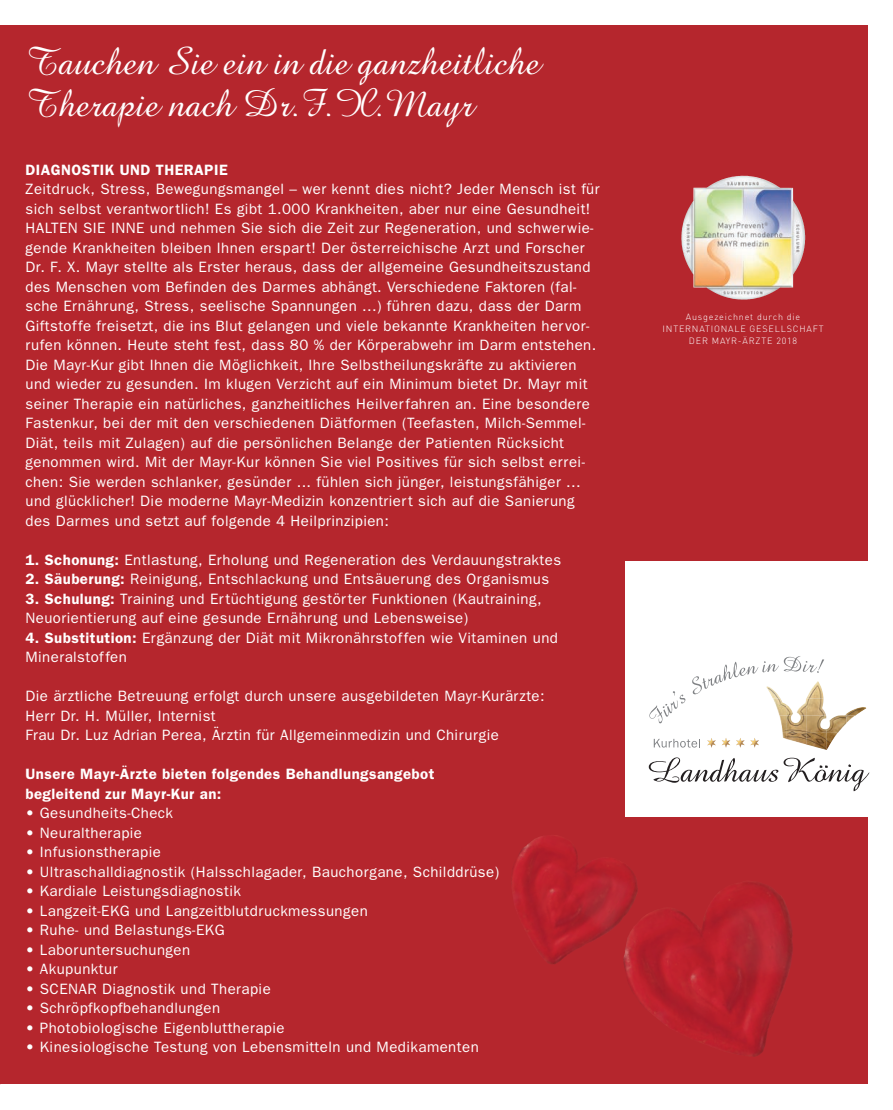
<style>
.page{position:relative;width:893px;height:1110px;background:#fff}
.page>*{position:absolute;margin:0;border:0;box-sizing:border-box;transform-origin:0 0}
.t1{font:39px/42px "Amazone BT";color:#fff}
.t2{font:15px/19.5px "Franklin Gothic";letter-spacing:.03em;color:#fff}
.t3{font:600 15px/19.5px "Franklin Gothic";letter-spacing:.03em;color:#fff}
.t4{font:300 9px/12px "DINOT";letter-spacing:.09em;color:#fff;text-align:center}
.s1{font-weight:600}
</style>
<div class="page">
<div style="left:0;top:26px;width:867px;height:1058px;background:#b5262d"></div>
<div style="left:625px;top:561px;width:268px;height:255px;background:#fff"></div>
<img style="left:681px;top:176px;width:59px;height:85px">
<img style="left:531px;top:836px;width:19px;height:6px">
<img style="left:720px;top:888px;width:15px;height:12px">
<img style="left:771px;top:695px;width:9px;height:3px">
<img style="left:807px;top:695px;width:16px;height:3px">
<img style="left:773px;top:698px;width:53px;height:17px">
<img style="left:847px;top:707px;width:19px;height:9px">
<img style="left:779px;top:715px;width:67px;height:18px">
<svg style="left:838px;top:713px;width:17px;height:10px"></svg>
<svg style="left:782px;top:733px;width:4px;height:6px"></svg>
<img style="left:786px;top:733px;width:20px;height:11px">
<img style="left:806px;top:733px;width:32px;height:17px">
<svg style="left:649px;top:757px;width:129px;height:26px"></svg>
<svg style="left:784px;top:758px;width:85px;height:33px"></svg>
<svg style="left:654px;top:739px;width:46px;height:8px"></svg>
<svg style="left:707px;top:738px;width:9px;height:10px"></svg>
<svg style="left:722px;top:738px;width:8px;height:10px"></svg>
<svg style="left:736px;top:738px;width:23px;height:10px"></svg>
<svg style="left:649px;top:691px;width:36px;height:32px"></svg>
<svg style="left:692px;top:656px;width:132px;height:39px"></svg>
<h1 class="t1" style="left:26px;top:42px;width:516px">Tauchen Sie ein in die ganzheitliche<br>Therapie nach Dr.F.X.Mayr</h1>
<p class="t3" style="left:26px;top:159px;width:204px">DIAGNOSTIK UND THERAPIE</p>
<p class="t2" style="left:26px;top:179px;width:576px">Zeitdruck, Stress, Bewegungsmangel – wer kennt dies nicht? Jeder Mensch ist für sich selbst verantwortlich! Es gibt 1.000 Krankheiten, aber nur eine Gesundheit!<br>HALTEN SIE INNE und nehmen Sie sich die Zeit zur Regeneration, und schwerwie&shy;gende Krankheiten bleiben Ihnen erspart! Der österreichische Arzt und Forscher Dr. F. X. Mayr stellte als Erster heraus, dass der allgemeine Gesundheitszustand des Menschen vom Befinden des Darmes abhängt. Verschiedene Faktoren (fal&shy;sche Ernährung, Stress, seelische Spannungen ...) führen dazu, dass der Darm Giftstoffe freisetzt, die ins Blut gelangen und viele bekannte Krankheiten hervor&shy;rufen können. Heute steht fest, dass 80 % der Körperabwehr im Darm entstehen.<br>Die Mayr-Kur gibt Ihnen die Möglichkeit, Ihre Selbstheilungskräfte zu aktivieren und wieder zu gesunden. Im klugen Verzicht auf ein Minimum bietet Dr. Mayr mit seiner Therapie ein natürliches, ganzheitliches Heilverfahren an. Eine besondere Fastenkur, bei der mit den verschiedenen Diätformen (Teefasten, Milch-Semmel-Diät, teils mit Zulagen) auf die persönlichen Belange der Patienten Rücksicht genommen wird. Mit der Mayr-Kur können Sie viel Positives für sich selbst errei&shy;chen: Sie werden schlanker, gesünder ... fühlen sich jünger, leistungsfähiger ... und glücklicher! Die moderne Mayr-Medizin konzentriert sich auf die Sanierung des Darmes und setzt auf folgende 4 Heilprinzipien:</p>
<p class="t2" style="left:26px;top:550px;width:537px"><span class="s1">1. Schonung:</span> Entlastung, Erholung und Regeneration des Verdauungstraktes</p>
<p class="t2" style="left:26px;top:569px;width:525px"><span class="s1">2. Säuberung:</span> Reinigung, Entschlackung und Entsäuerung des Organismus</p>
<p class="t2" style="left:26px;top:589px;width:517px"><span class="s1">3. Schulung:</span> Training und Ertüchtigung gestörter Funktionen (Kautraining,<br>Neuorientierung auf eine gesunde Ernährung und Lebensweise)</p>
<p class="t2" style="left:26px;top:628px;width:534px"><span class="s1">4. Substitution:</span> Ergänzung der Diät mit Mikronährstoffen wie Vitaminen und<br>Mineralstoffen</p>
<p class="t2" style="left:26px;top:686px;width:521px">Die ärztliche Betreuung erfolgt durch unsere ausgebildeten Mayr-Kurärzte:<br>Herr Dr. H. Müller, Internist<br>Frau Dr. Luz Adrian Perea, Ärztin für Allgemeinmedizin und Chirurgie</p>
<p class="t3" style="left:26px;top:764px;width:410px">Unsere Mayr-Ärzte bieten folgendes Behandlungsangebot begleitend zur Mayr-Kur an:</p>
<p class="t2" style="left:26px;top:803px;width:149px">• Gesundheits-Check</p>
<p class="t2" style="left:26px;top:823px;width:118px">• Neuraltherapie</p>
<p class="t2" style="left:26px;top:842px;width:137px">• Infusionstherapie</p>
<p class="t2" style="left:26px;top:862px;width:475px">• Ultraschalldiagnostik (Halsschlagader, Bauchorgane, Schilddrüse)</p>
<p class="t2" style="left:26px;top:881px;width:217px">• Kardiale Leistungsdiagnostik</p>
<p class="t2" style="left:26px;top:901px;width:344px">• Langzeit-EKG und Langzeitblutdruckmessungen</p>
<p class="t2" style="left:26px;top:920px;width:201px">• Ruhe- und Belastungs-EKG</p>
<p class="t2" style="left:26px;top:940px;width:166px">• Laboruntersuchungen</p>
<p class="t2" style="left:26px;top:959px;width:93px">• Akupunktur</p>
<p class="t2" style="left:26px;top:979px;width:247px">• SCENAR Diagnostik und Therapie</p>
<p class="t2" style="left:26px;top:998px;width:196px">• Schröpfkopfbehandlungen</p>
<p class="t2" style="left:26px;top:1018px;width:261px">• Photobiologische Eigenbluttherapie</p>
<p class="t2" style="left:26px;top:1037px;width:455px">• Kinesiologische Testung von Lebensmitteln und Medikamenten</p>
<p class="t4" style="left:663px;top:311px;width:162px">Ausgezeichnet durch die<br>INTERNATIONALE GESELLSCHAFT<br>DER MAYR-ÄRZTE 2018</p>
</div>
